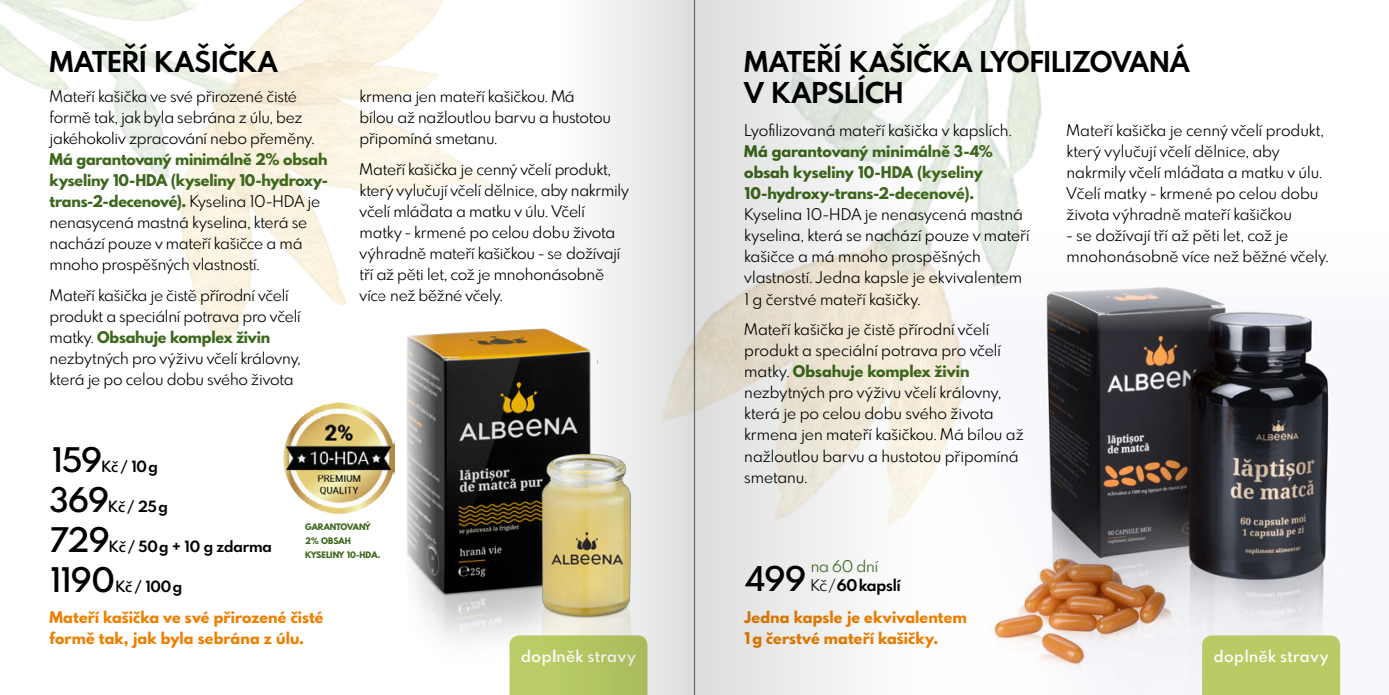
<style>
.page{position:relative;width:1389px;height:695px;background:#fff}
.page>*{position:absolute;margin:0;border:0;box-sizing:border-box;transform-origin:0 0}
.t1{font:600 33.07px/39.9px "Spartan MB";letter-spacing:-.01em;color:#000}
.t2{font:700 28px/31.5px "Spartan MB";color:#000}
.t3{font:15.75px/21px "Spartan MB";letter-spacing:-.01em;color:#000}
.t4{font:800 15.75px/21px "Spartan MB";letter-spacing:.005em;color:#ee7f00}
.t5{font:800 15.75px/21px "Spartan MB";letter-spacing:-.005em;color:#3d681c}
.t6{font:600 15.75px "Spartan MB";letter-spacing:.035em;color:#fff}
.t7{font:700 15.75px "Spartan MB";letter-spacing:-.015em;color:#000}
.t8{font:15.75px "Spartan MB";letter-spacing:-.015em;color:#3d681c}
.t9{font:700 15.22px "Spartan MB";color:#000}
.t10{font:800 8.75px/14px "Spartan MB";color:#3d681c}
.s1{font-weight:800;color:#3d681c}
.s2{font-size:15.22px}
.s3{font-weight:700;font-size:15.22px}
.s4{font-weight:600;font-size:33.07px}
.s5{font-weight:600}
.s6{font-weight:600;font-size:33.25px}
.s7{font-weight:400}
</style>
<div class="page">
<img style="left:0;top:0;width:494px;height:337px">
<img style="left:919px;top:0;width:123px;height:232px">
<img style="left:379px;top:237px;width:177px;height:402px">
<div style="left:509px;top:635px;width:47px;height:59px;background:#bacd67"></div>
<img style="left:919px;top:232px;width:422px;height:462px">
<div style="left:1224px;top:635px;width:116px;height:59px;background:#b8cb65"></div>
<img style="left:284px;top:402px;width:110px;height:111px">
<img style="left:956px;top:501px;width:268px;height:193px">
<svg style="left:694px;top:0;width:225px;height:694px"></svg>
<svg style="left:556px;top:0;width:138px;height:694px"></svg>
<h2 class="t2" style="left:50px;top:44px;width:229px">MATEŘÍ KAŠIČKA</h2>
<p class="t3" style="left:50px;top:85px;width:266px">Mateří kašička ve své přirozené čisté formě tak, jak byla sebrána z úlu, bez jakéhokoliv zpracování nebo přeměny.</p>
<p class="t3" style="left:50px;top:148px;width:280px"><span class="s1">Má garantovaný minimálně 2% obsah kyseliny 10-HDA (kyseliny 10-hydroxy&shy;trans-2-decenové).</span> Kyselina 10-HDA je nenasycená mastná kyselina, která se nachází pouze v mateří kašičce a má mnoho prospěšných vlastností.</p>
<p class="t3" style="left:50px;top:284px;width:253px">Mateří kašička je čistě přírodní včelí produkt a speciální potrava pro včelí matky. <span class="s1">Obsahuje komplex živin </span>nezbytných pro výživu včelí královny, která je po celou dobu svého života</p>
<p class="t3" style="left:360px;top:86px;width:253px">krmena jen mateří kašičkou. Má bílou až nažloutlou barvu a hustotou připomíná smetanu.</p>
<p class="t3" style="left:360px;top:158px;width:271px">Mateří kašička je cenný včelí produkt, který vylučují včelí dělnice, aby nakrmily včelí mláďata a matku v úlu. Včelí matky - krmené po celou dobu života výhradně mateří kašičkou - se dožívají tří až pěti let, což je mnohonásobně více než běžné včely.</p>
<h1 class="t1" style="left:49px;top:438px;width:120px">159<span class="s2">Kč /</span> <span class="s3">10G<br></span>369<span class="s2">Kč /</span> <span class="s3">25G</span></h1>
<p class="t9" style="left:49px;top:535px;width:224px"><span class="s4">729</span><span class="s5">Kč /</span> 50G + 10 G ZDARMA</p>
<h1 class="t1" style="left:49px;top:558px;width:134px">1190<span class="s2">Kč /</span> <span class="s3">100G</span></h1>
<p class="t10" style="left:305px;top:519px;width:14px">Garanto</p>
<p class="t10" style="left:347px;top:519px;width:25px">van ý</p>
<p class="t10" style="left:305px;top:533px;width:77px">2% obsah<br>kyseliny 10-HDA.</p>
<p class="t4" style="left:49px;top:605px;width:276px">Mateří kašička ve své přirozené čisté formě tak, jak byla sebrána z úlu.</p>
<p class="t6" style="left:521px;top:645px;width:116px">doplněk stravy</p>
<h2 class="t2" style="left:744px;top:44px;width:415px">MATEŘÍ KAŠIČKA LYOFILIZOVANÁ<br>VK</h2>
<h2 class="t2" style="left:792px;top:76px;width:109px">APS LÍCH</h2>
<p class="t3" style="left:744px;top:120px;width:269px">Lyofilizovaná mateří kašička v kapslích.</p>
<p class="t5" style="left:744px;top:140px;width:250px">Má garantovaný minimálně 3-4% obsah kyseliny 10-HDA (kyseliny<br>10-hydroxy-trans-2-decenové).</p>
<p class="t3" style="left:744px;top:204px;width:287px">Kyselina 10-HDA je nenasycená mastná kyselina, která se nachází pouze v mateří kašičce a má mnoho prospěšných vlastností. Jedna kapsle je ekvivalentem 1 g čerstvé mateří kašičky.</p>
<p class="t3" style="left:744px;top:318px;width:281px">Mateří kašička je čistě přírodní včelí produkt a speciální potrava pro včelí matky. <span class="s1">Obsahuje komplex živin </span>nezbytných pro výživu včelí královny, která je po celou dobu svého života krmena jen mateří kašičkou. Má bílou až nažloutlou barvu a hustotou připomíná smetanu.</p>
<p class="t8" style="left:811px;top:556px;width:69px">na 60 dní</p>
<p class="t7" style="left:746px;top:573px;width:156px"><span class="s6">499</span> <span class="s7">Kč/</span>60KAPSLÍ</p>
<p class="t4" style="left:744px;top:605px;width:224px">Jedna kapsle je ekvivalentem<br>1g čerstvé mateří kašičky.</p>
<p class="t3" style="left:1067px;top:120px;width:259px">Mateří kašička je cenný včelí produkt, který vylučují včelí dělnice, aby nakrmily včelí mláďata a matku v úlu.<br>Včelí matky - krmené po celou dobu života výhradně mateří kašičkou</p>
<p class="t3" style="left:1067px;top:224px;width:264px">- se dožívají tří až pěti let, což je mnohonásobně více než běžné včely.</p>
<p class="t6" style="left:1214px;top:645px;width:116px">doplněk stravy</p>
</div>
